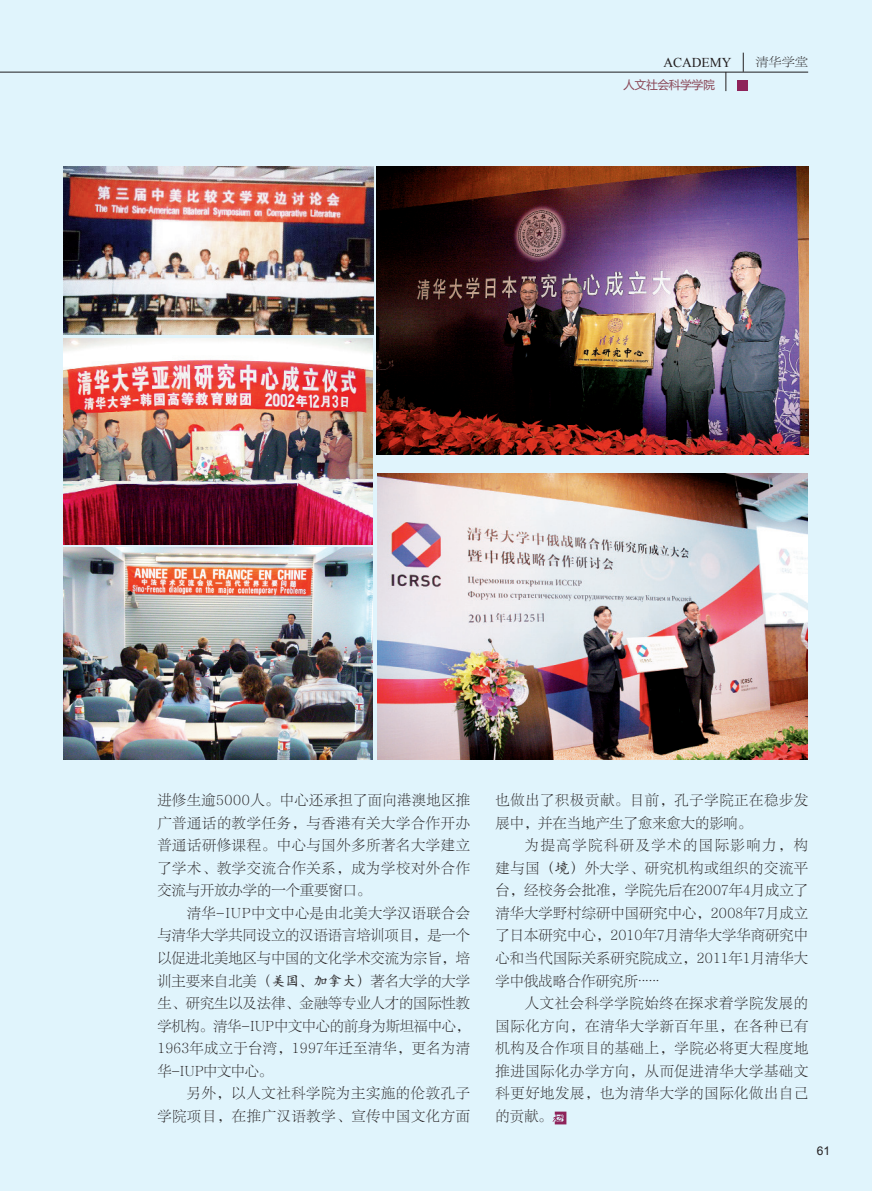
<style>
.page{position:relative;width:872px;height:1191px;background:#e0f4fc}
.page>*{position:absolute;margin:0;border:0;box-sizing:border-box;transform-origin:0 0}
.正文{font:14.25px/22.5px "FZLTSK GBK1 0";letter-spacing:.045em;color:#231f20;text-align:justify}
.t1{font:13.5px "Times New Roman";color:#231f20}
.t2{font:12px "FZLTHJW GB1 0";letter-spacing:-.05em;color:#894555}
.t3{font:12px "FZLTSK GBK1 0";color:#231f20;scale:1.1 1}
.t4{font:12px "Arial";color:#231f20}
.s1{font-family:"H Yc 1 gj"}
</style>
<div class="page">
<hr style="left:0;top:72px;width:808px;height:1px;background:#231f20">
<div style="left:736px;top:80px;width:11px;height:11px;background:#8e235a"></div>
<svg style="left:725px;top:72px;width:1px;height:19px"></svg>
<svg style="left:743px;top:53px;width:1px;height:19px"></svg>
<img style="left:64px;top:338px;width:309px;height:206px">
<img style="left:64px;top:548px;width:309px;height:211px">
<img style="left:64px;top:167px;width:309px;height:167px">
<img style="left:377px;top:473px;width:430px;height:286px">
<img style="left:376px;top:167px;width:432px;height:287px">
<svg style="left:552px;top:1115px;width:10px;height:7px"></svg>
<div style="left:553px;top:1111px;width:13px;height:13px;border:3px solid #8e235a"></div>
<p class="t1" style="left:663px;top:53px;width:70px">ACADEMY</p>
<p class="t3" style="left:755px;top:56px;width:50px">清华学堂</p>
<p class="t2" style="left:623px;top:79px;width:93px">人文社会科学学院</p>
<p class="正文" style="left:157px;top:789px;width:314px">进修生逾5000人。中心还承担了面向港澳地区推广普通话的教学任务，与香港有关大学合作开办普通话研修课程。中心与国外多所著名大学建立了学术、教学交流合作关系，成为学校对外合作交流与开放办学的一个重要窗口。</p>
<p class="正文" style="left:157px;top:902px;width:314px;text-indent:29px">清华-IUP中文中心是由北美大学汉语联合会与清华大学共同设立的汉语语言培训项目，是一个以促进北美地区与中国的文化学术交流为宗旨，培训主要来自北美<span class="s1">（美国、加拿大）</span>著名大学的大学生、研究生以及法律、金融等专业人才的国际性教学机构。清华-IUP中文中心的前身为斯坦福中心，1963年成立于台湾，1997年迁至清华，更名为清华-IUP中文中心。</p>
<p class="正文" style="left:157px;top:1082px;width:314px;text-align:right">另外，以人文社科学院为主实施的伦敦孔子<br>学院项目，在推广汉语教学、宣传中国文化方面</p>
<p class="正文" style="left:495px;top:789px;width:314px">也做出了积极贡献。目前，孔子学院正在稳步发展中，并在当地产生了愈来愈大的影响。</p>
<p class="正文" style="left:495px;top:834px;width:314px;text-indent:29px">为提高学院科研及学术的国际影响力，构建与国<span class="s1">（境）</span>外大学、研究机构或组织的交流平台，经校务会批准，学院先后在2007年4月成立了清华大学野村综研中国研究中心，2008年7月成立了日本研究中心，2010年7月清华大学华商研究中心和当代国际关系研究院成立，2011年1月清华大学中俄战略合作研究所......</p>
<p class="正文" style="left:495px;top:992px;width:314px;text-indent:29px">人文社会科学学院始终在探求着学院发展的国际化方向，在清华大学新百年里，在各种已有机构及合作项目的基础上，学院必将更大程度地推进国际化办学方向，从而促进清华大学基础文科更好地发展，也为清华大学的国际化做出自己的贡献。</p>
<p class="t4" style="left:817px;top:1142px;width:15px">61</p>
</div>
